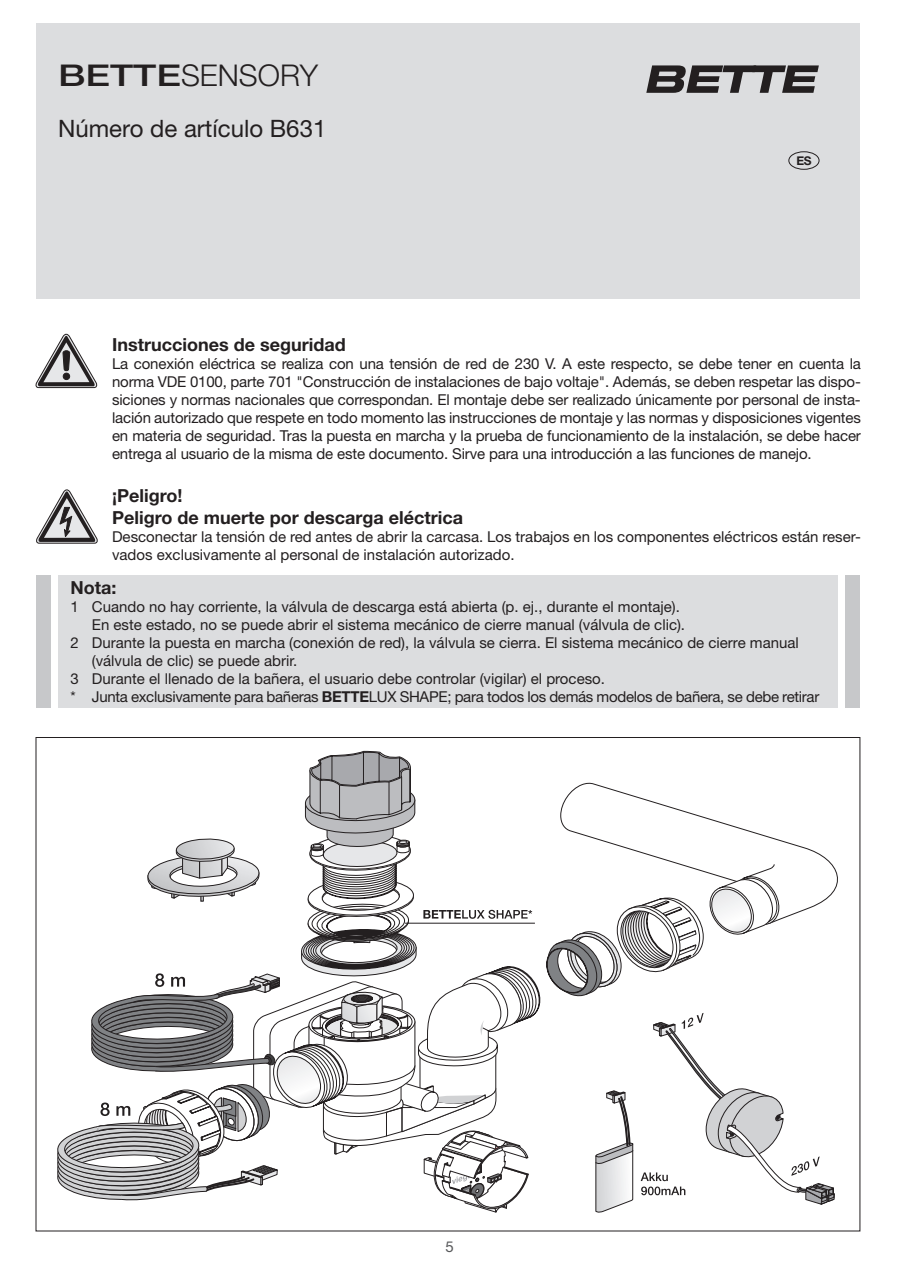
<style>
.page{position:relative;width:897px;height:1267px;background:#fff}
.page>*{position:absolute;margin:0;border:0;box-sizing:border-box;transform-origin:0 0}
.t1{font:300 30px "Helvetica Neue LT Pro";color:#231f20}
.t2{font:24px "Viega Helvetica Neue";color:#231f20}
.t3{font:700 18px/21.6px "Viega Helvetica Neue";color:#231f20}
.t4{font:15px/18px "Viega Helvetica Neue";color:#231f20;text-align:justify}
.t5{font:15px "Viega Helvetica Neue";letter-spacing:-.02em;color:#231f20}
.t6{font:15px "Viega Helvetica Neue";color:#57585a}
.t7{font:700 12px "Viega Helvetica Neue";color:#231f20}
.s1{font-family:"Viega Helvetica Neue";font-weight:500}
.s2{font-weight:700}
</style>
<div class="page">
<div style="left:37px;top:24px;width:823px;height:275px;background:#dcdddf"></div>
<svg style="left:57px;top:751px;width:781px;height:462px"></svg>
<div style="left:58px;top:575px;width:779px;height:132px;background:#dcdddf"></div>
<svg style="left:36px;top:489px;width:62px;height:54px"></svg>
<svg style="left:36px;top:333px;width:61px;height:55px"></svg>
<div style="left:36px;top:575px;width:15px;height:132px;background:#c7c8ca"></div>
<div style="left:845px;top:575px;width:15px;height:132px;background:#c7c8ca"></div>
<div style="left:788px;top:151px;width:31px;height:19px;border:1px solid #231f20;border-radius:50%"></div>
<svg style="left:646px;top:65px;width:172px;height:28px"></svg>
<h1 class="t1" style="left:58px;top:57px;width:261px"><span class="s1">BETTE</span>SENSORY</h1>
<h2 class="t2" style="left:58px;top:113px;width:270px">Número de artículo B631</h2>
<p class="t7" style="left:796px;top:153px;width:17px">ES</p>
<p class="t3" style="left:112px;top:333px;width:235px">Instrucciones de seguridad</p>
<p class="t4" style="left:112px;top:354px;width:750px">La conexión eléctrica se realiza con una tensión de red de 230 V. A este respecto, se debe tener en cuenta la norma VDE 0100, parte 701 "Construcción de instalaciones de bajo voltaje". Además, se deben respetar las dispo&shy;siciones y normas nacionales que correspondan. El montaje debe ser realizado únicamente por personal de insta&shy;lación autorizado que respete en todo momento las instrucciones de montaje y las normas y disposiciones vigentes en materia de seguridad. Tras la puesta en marcha y la prueba de funcionamiento de la instalación, se debe hacer entrega al usuario de la misma de este documento. Sirve para una introducción a las funciones de manejo.</p>
<p class="t3" style="left:112px;top:484px;width:352px">¡Peligro!<br>Peligro de muerte por descarga eléctrica</p>
<p class="t4" style="left:112px;top:527px;width:750px">Desconectar la tensión de red antes de abrir la carcasa. Los trabajos en los componentes eléctricos están reser&shy;vados exclusivamente al personal de instalación autorizado.</p>
<p class="t3" style="left:71px;top:576px;width:48px">Nota:</p>
<p class="t4" style="left:71px;top:597px;width:610px">1 Cuando no hay corriente, la válvula de descarga está abierta (p. ej., durante el montaje).</p>
<p class="t4" style="left:92px;top:615px;width:594px">En este estado, no se puede abrir el sistema mecánico de cierre manual (válvula de clic).</p>
<p class="t4" style="left:71px;top:633px;width:729px">2 Durante la puesta en marcha (conexión de red), la válvula se cierra. El sistema mecánico de cierre manual</p>
<p class="t4" style="left:92px;top:651px;width:207px">(válvula de clic) se puede abrir.</p>
<p class="t4" style="left:71px;top:669px;width:536px">3 Durante el llenado de la bañera, el usuario debe controlar (vigilar) el proceso.</p>
<p class="t5" style="left:71px;top:687px;width:750px">* Junta exclusivamente para bañeras <span class="s2">BETTE</span>LUX SHAPE; para todos los demás modelos de bañera, se debe retirar</p>
<p class="t6" style="left:445px;top:1236px;width:10px">5</p>
</div>
